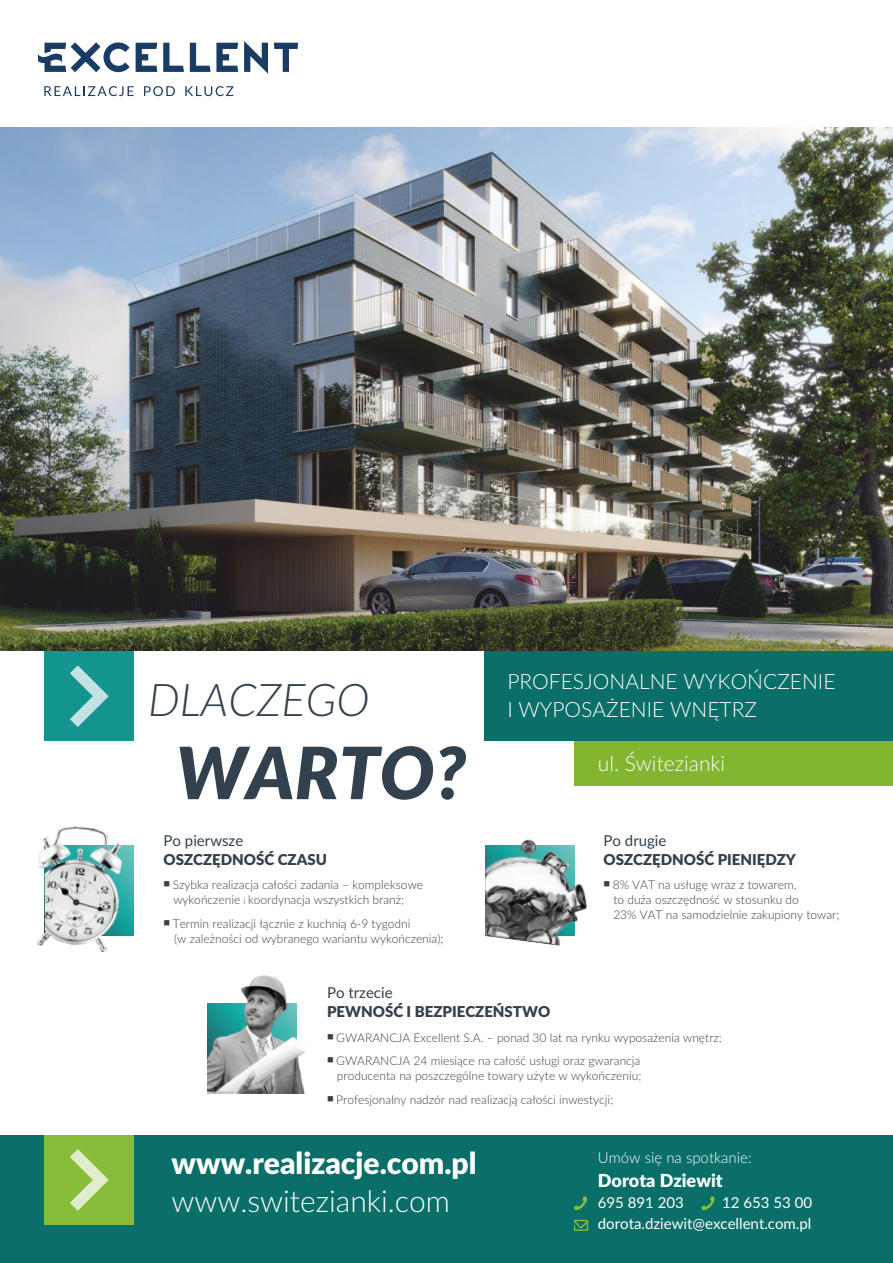
<style>
.page{position:relative;width:893px;height:1263px;background:#fff}
.page>*{position:absolute;margin:0;border:0;box-sizing:border-box;transform-origin:0 0}
.t1{font:italic 900 72px "Lato";color:#33404d}
.t2{font:italic 300 45px "Lato";color:#33404d}
.t3{font:900 30px "Lato";color:#fff}
.t4{font:300 30px "Lato";color:#fff}
.t5{font:300 21px/27.8px "Lato";color:#fff}
.t6{font:900 18px "Lato";color:#fff}
.t7{font:900 15px "Lato";color:#33404d}
.t8{font:15px/20.7px "Lato";color:#fff;text-align:right}
.t9{font:15px "Lato";color:#33404d}
.t10{font:300 15px "Lato";color:#fff}
.t11{font:300 12px/15.1px "Lato";color:#33404d}
.t12{font:9px "Wingdings";color:#33404d}
.s1{font-size:9px}
</style>
<div class="page">
<img style="left:0;top:127px;width:893px;height:525px">
<div style="left:45px;top:652px;width:89px;height:89px;background:#14948f"></div>
<svg style="left:70px;top:665px;width:39px;height:62px"></svg>
<div style="left:484px;top:652px;width:409px;height:89px;background:#0a6e69"></div>
<div style="left:45px;top:846px;width:89px;height:89px;background:linear-gradient(to bottom,#6dc4bf,#05a099)"></div>
<svg style="left:163px;top:43px;width:21px;height:29px"></svg>
<svg style="left:136px;top:43px;width:21px;height:29px"></svg>
<svg style="left:190px;top:43px;width:48px;height:29px"></svg>
<svg style="left:38px;top:42px;width:92px;height:30px"></svg>
<svg style="left:244px;top:41px;width:24px;height:33px"></svg>
<svg style="left:274px;top:43px;width:24px;height:29px"></svg>
<svg style="left:44px;top:86px;width:90px;height:10px"></svg>
<svg style="left:144px;top:86px;width:31px;height:10px"></svg>
<svg style="left:185px;top:86px;width:48px;height:10px"></svg>
<div style="left:574px;top:741px;width:319px;height:44px;background:#82b530"></div>
<img style="left:37px;top:826px;width:89px;height:126px">
<img style="left:485px;top:839px;width:102px;height:107px">
<img style="left:207px;top:975px;width:99px;height:118px">
<div style="left:0;top:1135px;width:893px;height:128px;background:#0a6e69"></div>
<svg style="left:574px;top:1220px;width:14px;height:11px"></svg>
<svg style="left:574px;top:1196px;width:14px;height:15px"></svg>
<svg style="left:701px;top:1196px;width:14px;height:15px"></svg>
<div style="left:45px;top:1135px;width:89px;height:89px;background:#87bd38"></div>
<svg style="left:70px;top:1149px;width:39px;height:62px"></svg>
<h2 class="t2" style="left:148px;top:679px;width:223px">DLACZEGO</h2>
<h1 class="t1" style="left:176px;top:741px;width:292px">WARTO?</h1>
<p class="t9" style="left:164px;top:833px;width:81px">Po pierwsze</p>
<p class="t7" style="left:164px;top:852px;width:165px">OSZCZĘDNOŚĆ CZASU</p>
<p class="t12" style="left:164px;top:880px;width:8px">■</p>
<p class="t11" style="left:173px;top:893px;width:232px">wykończenie <span class="s1">i</span> koordynacja wszystkich branż;</p>
<p class="t11" style="left:173px;top:877px;width:252px">Szybka realizacja całości zadania – kompleksowe</p>
<p class="t11" style="left:173px;top:916px;width:239px">Termin realizacji łącznie z kuchnią 6-9 tygodni</p>
<p class="t12" style="left:164px;top:919px;width:8px">■</p>
<p class="t11" style="left:174px;top:931px;width:271px">(w zależności od wybranego wariantu wykończenia);</p>
<h3 class="t5" style="left:507px;top:669px;width:330px">PROFESJONALNE WYKOŃCZENIE<br>I WYPOSAŻENIE WNĘTRZ</h3>
<h3 class="t5" style="left:598px;top:750px;width:129px">ul. Świtezianki</h3>
<p class="t9" style="left:604px;top:834px;width:64px">Po drugie</p>
<p class="t7" style="left:604px;top:852px;width:194px">OSZCZĘDNOŚĆ PIENIĘDZY</p>
<p class="t12" style="left:604px;top:880px;width:8px">■</p>
<p class="t11" style="left:613px;top:893px;width:228px">to duża oszczędność w stosunku do<br>23% VAT na samodzielnie zakupiony towar;</p>
<p class="t11" style="left:613px;top:878px;width:185px">8% VAT na usługę wraz z towarem,</p>
<p class="t9" style="left:327px;top:986px;width:67px">Po trzecie</p>
<p class="t7" style="left:327px;top:1005px;width:225px">PEWNOŚĆ I BEZPIECZEŃSTWO</p>
<p class="t11" style="left:327px;top:1030px;width:396px">■ GWARANCJA Excellent S.A. – ponad 30 lat na rynku wyposażenia wnętrz;</p>
<p class="t12" style="left:327px;top:1056px;width:8px">■</p>
<p class="t11" style="left:337px;top:1069px;width:306px">producenta na poszczególne towary użyte w wykończeniu;</p>
<p class="t11" style="left:336px;top:1054px;width:306px">GWARANCJA 24 miesiące na całość usługi oraz gwarancja</p>
<p class="t11" style="left:327px;top:1093px;width:288px">■ Profesjonalny nadzór nad realizacją całości inwestycji;</p>
<h3 class="t3" style="left:172px;top:1150px;width:307px">www.realizacje.com.pl</h3>
<h3 class="t4" style="left:172px;top:1188px;width:280px">www.switezianki.com</h3>
<p class="t10" style="left:598px;top:1151px;width:155px">Umów się na spotkanie:</p>
<p class="t8" style="left:598px;top:1193px;width:87px">695 891 203</p>
<h3 class="t6" style="left:598px;top:1172px;width:126px">Dorota Dziewit</h3>
<p class="t8" style="left:598px;top:1193px;width:216px">12 653 53 00 dorota.dziewit@excellent.com.pl</p>
</div>
